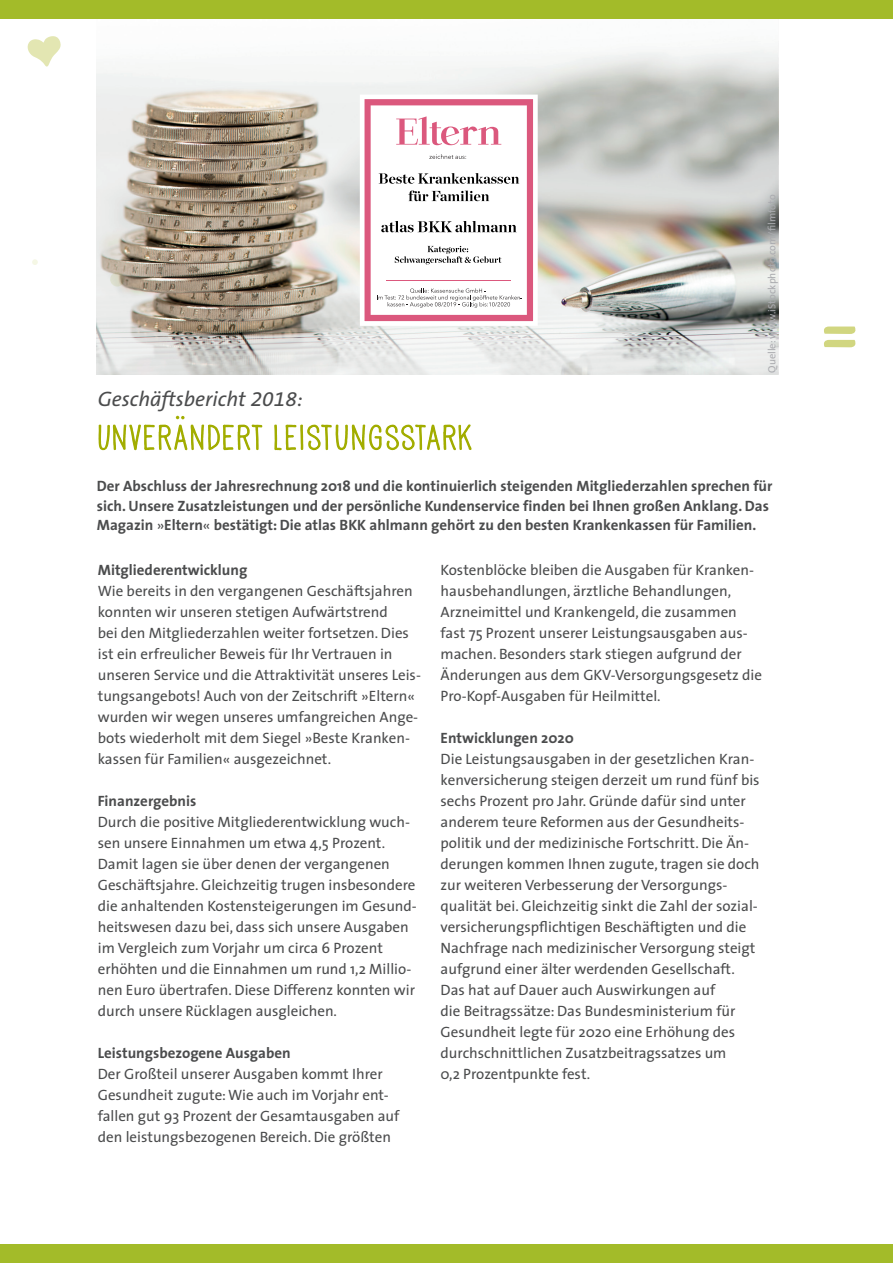
<style>
.page{position:relative;width:893px;height:1263px;background:#fff}
.page>*{position:absolute;margin:0;border:0;box-sizing:border-box;transform-origin:0 0}
.Bildunterschrift{font:italic 21px "The Sans B W5 Plain";color:#4b4c4d}
.t1{font:700 18px/19.5px "The Sans";color:#4b4c4d;text-align:justify}
.t2{font:15px/21px "The Sans";color:#4b4c4d}
.t3{font:700 15px/19.5px "The Sans";color:#4b4c4d}
.t4{font:10.5px "The Sans";color:#aaabaf}
.s1{font-weight:400}
</style>
<div class="page">
<svg style="left:27px;top:36px;width:34px;height:31px"></svg>
<svg style="left:824px;top:340px;width:32px;height:7px"></svg>
<svg style="left:824px;top:326px;width:32px;height:8px"></svg>
<svg style="left:32px;top:259px;width:6px;height:6px"></svg>
<svg style="left:96px;top:81px;width:1px;height:25px"></svg>
<svg style="left:274px;top:374px;width:198px;height:77px"></svg>
<svg style="left:98px;top:374px;width:165px;height:77px"></svg>
<img style="left:97px;top:18px;width:680px;height:356px">
<svg style="left:110px;top:272px;width:15px;height:14px"></svg>
<svg style="left:358px;top:92px;width:182px;height:236px"></svg>
<div style="left:0;top:0;width:893px;height:18px;background:#a3bb29"></div>
<div style="left:0;top:1245px;width:893px;height:18px;background:#a3bb29"></div>
<p class="Bildunterschrift" style="left:98px;top:386px;width:207px">Geschäftsbericht 2018:</p>
<p class="t4" style="left:765px;top:373px;width:180px;rotate:-90deg">Quelle: www.iStockphoto.com/filmfoto</p>
<p class="t3" style="left:97px;top:476px;width:677px">Der Abschluss der Jahresrechnung 2018 und die kontinuierlich steigenden Mitgliederzahlen sprechen für sich. Unsere Zusatzleistungen und der persönliche Kundenservice finden bei Ihnen großen Anklang. Das<br>Magazin <span class="s1">»</span>Eltern<span class="s1">«</span> bestätigt: Die atlas BKK ahlmann gehört zu den besten Krankenkassen für Familien.</p>
<p class="t1" style="left:98px;top:477px;width:667px">Der Abschluss der Jahresrechnung 2018 und die kontinuierlich steigenden Mitglieder&shy;zahlen sprechen für sich. Unsere Zusatzleistungen und der persönliche Kundenservice finden bei Ihnen großen Anklang. Außerdem bestätigt sich erneut: Die atlas BKK ahl-</p>
<p class="t3" style="left:98px;top:559px;width:151px">Mitgliederentwicklung</p>
<p class="t2" style="left:98px;top:580px;width:325px">Wie bereits in den vergangenen Geschäftsjahren konnten wir unseren stetigen Aufwärtstrend<br>bei den Mitgliederzahlen weiter fortsetzen. Dies ist ein erfreulicher Beweis für Ihr Vertrauen in unseren Service und die Attraktivität unseres Leis&shy;tungsangebots! Auch von der Zeitschrift »Eltern« wurden wir wegen unseres umfangreichen Ange&shy;bots wiederholt mit dem Siegel »Beste Kranken&shy;kassen für Familien« ausgezeichnet.</p>
<p class="t3" style="left:98px;top:790px;width:100px">Finanzergebnis</p>
<p class="t2" style="left:98px;top:811px;width:321px">Durch die positive Mitgliederentwicklung wuch&shy;sen unsere Einnahmen um etwa 4,5 Prozent.<br>Damit lagen sie über denen der vergangenen Geschäftsjahre. Gleichzeitig trugen insbesondere die anhaltenden Kostensteigerungen im Gesund&shy;heitswesen dazu bei, dass sich unsere Ausgaben im Vergleich zum Vorjahr um circa 6 Prozent erhöhten und die Einnahmen um rund 1,2 Millio&shy;nen Euro übertrafen. Diese Differenz konnten wir durch unsere Rücklagen ausgleichen.</p>
<p class="t3" style="left:98px;top:1042px;width:194px">Leistungsbezogene Ausgaben</p>
<p class="t2" style="left:98px;top:1063px;width:303px">Der Großteil unserer Ausgaben kommt Ihrer Gesundheit zugute: Wie auch im Vorjahr ent&shy;fallen gut 93 Prozent der Gesamtausgaben auf den leistungsbezogenen Bereich. Die größten</p>
<p class="t2" style="left:441px;top:559px;width:323px">Kostenblöcke bleiben die Ausgaben für Kranken&shy;hausbehandlungen, ärztliche Behandlungen, Arzneimittel und Krankengeld, die zusammen fast 75 Prozent unserer Leistungsausgaben aus&shy;machen. Besonders stark stiegen aufgrund der Änderungen aus dem GKV-Versorgungsgesetz die Pro-Kopf-Ausgaben für Heilmittel.</p>
<p class="t3" style="left:441px;top:727px;width:135px">Entwicklungen 2020</p>
<p class="t2" style="left:441px;top:748px;width:321px">Die Leistungsausgaben in der gesetzlichen Kran&shy;kenversicherung steigen derzeit um rund fünf bis sechs Prozent pro Jahr. Gründe dafür sind unter anderem teure Reformen aus der Gesundheits-</p>
<p class="t2" style="left:441px;top:832px;width:320px">politik und der medizinische Fortschritt. Die Än&shy;derungen kommen Ihnen zugute, tragen sie doch zur weiteren Verbesserung der Versorgungs-</p>
<p class="t2" style="left:441px;top:895px;width:319px">qualität bei. Gleichzeitig sinkt die Zahl der sozial-</p>
<p class="t2" style="left:441px;top:916px;width:316px">versicherungspflichtigen Beschäftigten und die<br>Nachfrage nach medizinischer Versorgung steigt aufgrund einer älter werdenden Gesellschaft.</p>
<p class="t2" style="left:441px;top:979px;width:276px">Das hat auf Dauer auch Auswirkungen auf</p>
<p class="t2" style="left:441px;top:1000px;width:296px;text-align:justify">die Beitragssätze: Das Bundesministerium für Gesundheit legte für 2020 eine Erhöhung des durchschnittlichen Zusatzbeitragssatzes um</p>
<p class="t2" style="left:441px;top:1063px;width:151px">0,2 Prozentpunkte fest.</p>
</div>
